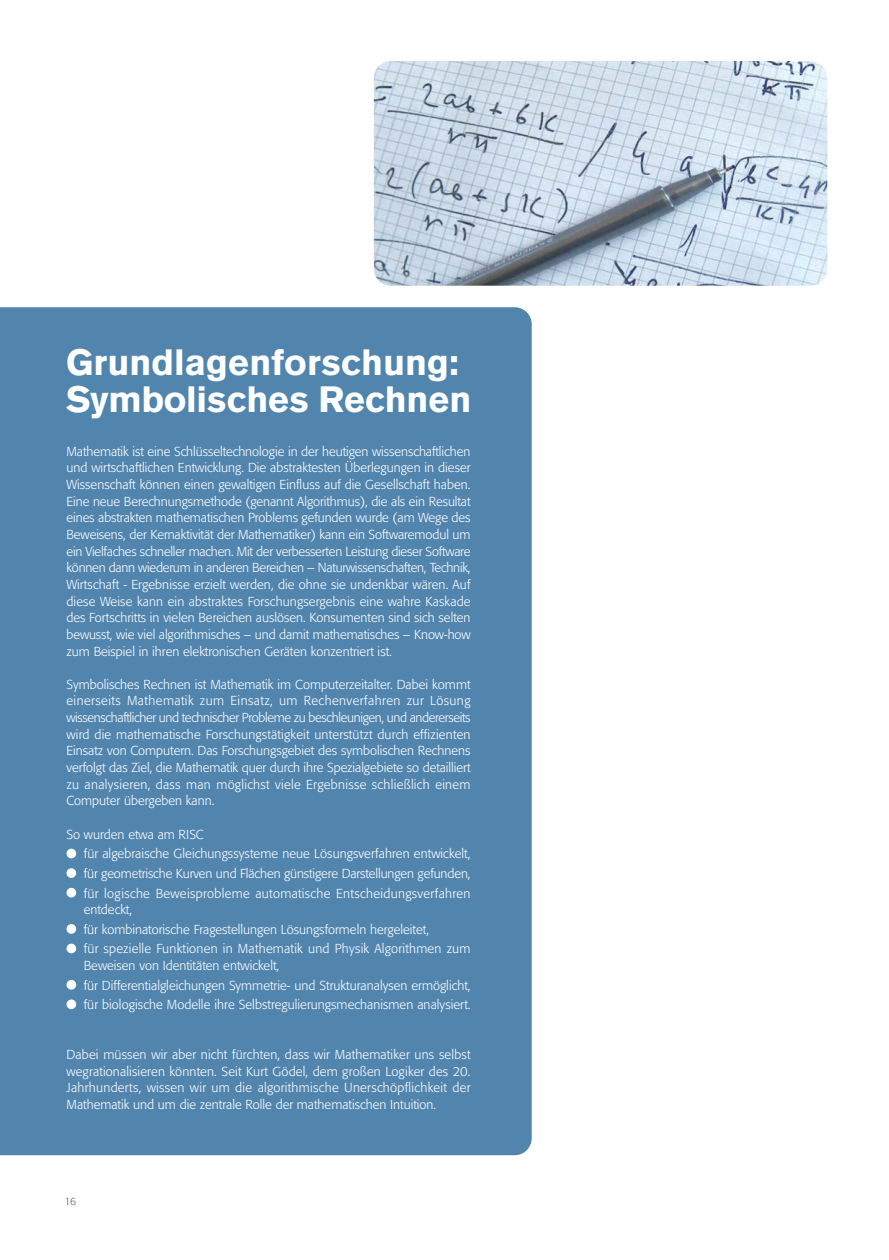
<style>
.page{position:relative;width:889px;height:1260px;background:#fff}
.page>*{position:absolute;margin:0;border:0;box-sizing:border-box;transform-origin:0 0}
.t1{font:900 36px/37.5px "Akzidenz Grotesk";color:#fff}
.t2{font:300 12.9px/16.6px "Formata";color:#fff;text-align:justify}
.t3{font:300 10.5px "Formata";color:#555c69}
</style>
<div class="page">
<img style="left:374px;top:61px;width:453px;height:225px;border-radius:17px">
<div style="left:0;top:307px;width:532px;height:848px;background:#5185ae"></div>
<div style="left:67px;top:848px;width:9px;height:10px;background:#fff;border-radius:50%"></div>
<div style="left:67px;top:868px;width:9px;height:9px;background:#fff;border-radius:50%"></div>
<div style="left:67px;top:887px;width:9px;height:10px;background:#fff;border-radius:50%"></div>
<div style="left:67px;top:924px;width:9px;height:9px;background:#fff;border-radius:50%"></div>
<div style="left:67px;top:943px;width:9px;height:10px;background:#fff;border-radius:50%"></div>
<div style="left:67px;top:979px;width:9px;height:10px;background:#fff;border-radius:50%"></div>
<div style="left:67px;top:999px;width:9px;height:10px;background:#fff;border-radius:50%"></div>
<h1 class="t1" style="left:66px;top:346px;width:407px">Grundlagenforschung:<br>Symbolisches Rechnen</h1>
<p class="t2" style="left:67px;top:443px;width:406px">Mathematik ist eine Schlüsseltechnologie in der heutigen wissenschaftlichen und wirtschaftlichen Entwicklung. Die abstraktesten Überlegungen in dieser Wissenschaft können einen gewaltigen Einfluss auf die Gesellschaft haben.<br>Eine neue Berechnungsmethode (genannt Algorithmus), die als ein Resultat eines abstrakten mathematischen Problems gefunden wurde (am Wege des Beweisens, der Kernaktivität der Mathematiker) kann ein Softwaremodul um ein Vielfaches schneller machen. Mit der verbesserten Leistung dieser Software können dann wiederum in anderen Bereichen – Naturwissenschaften, Technik, Wirtschaft - Ergebnisse erzielt werden, die ohne sie undenkbar wären. Auf diese Weise kann ein abstraktes Forschungsergebnis eine wahre Kaskade des Fortschritts in vielen Bereichen auslösen. Konsumenten sind sich selten bewusst, wie viel algorithmisches – und damit mathematisches – Know-how zum Beispiel in ihren elektronischen Geräten konzentriert ist.</p>
<p class="t2" style="left:67px;top:676px;width:406px">Symbolisches Rechnen ist Mathematik im Computerzeitalter. Dabei kommt einerseits Mathematik zum Einsatz, um Rechenverfahren zur Lösung wissenschaftlicher und technischer Probleme zu beschleunigen, und andererseits wird die mathematische Forschungstätigkeit unterstützt durch effizienten Einsatz von Computern. Das Forschungsgebiet des symbolischen Rechnens verfolgt das Ziel, die Mathematik quer durch ihre Spezialgebiete so detailliert zu analysieren, dass man möglichst viele Ergebnisse schließlich einem Computer übergeben kann.</p>
<p class="t2" style="left:84px;top:825px;width:388px;line-height:19.5px;text-align:left;text-indent:-17px">So wurden etwa am RISC<br>für algebraische Gleichungssysteme neue Lösungsverfahren entwickelt, für geometrische Kurven und Flächen günstigere Darstellungen gefunden, für logische Beweisprobleme automatische Entscheidungsverfahren</p>
<p class="t2" style="left:84px;top:900px;width:388px;line-height:19.5px;text-align:left">entdeckt,<br>für kombinatorische Fragestellungen Lösungsformeln hergeleitet,<br>für spezielle Funktionen in Mathematik und Physik Algorithmen zum</p>
<p class="t2" style="left:84px;top:956px;width:388px;line-height:19.5px;text-align:left">Beweisen von Identitäten entwickelt,<br>für Differentialgleichungen Symmetrie- und Strukturanalysen ermöglicht, für biologische Modelle ihre Selbstregulierungsmechanismen analysiert.</p>
<p class="t2" style="left:67px;top:1047px;width:406px">Dabei müssen wir aber nicht fürchten, dass wir Mathematiker uns selbst wegrationalisieren könnten. Seit Kurt Gödel, dem großen Logiker des 20.<br>Jahrhunderts, wissen wir um die algorithmische Unerschöpflichkeit der Mathematik und um die zentrale Rolle der mathematischen Intuition.</p>
<p class="t3" style="left:65px;top:1196px;width:13px">16</p>
</div>
